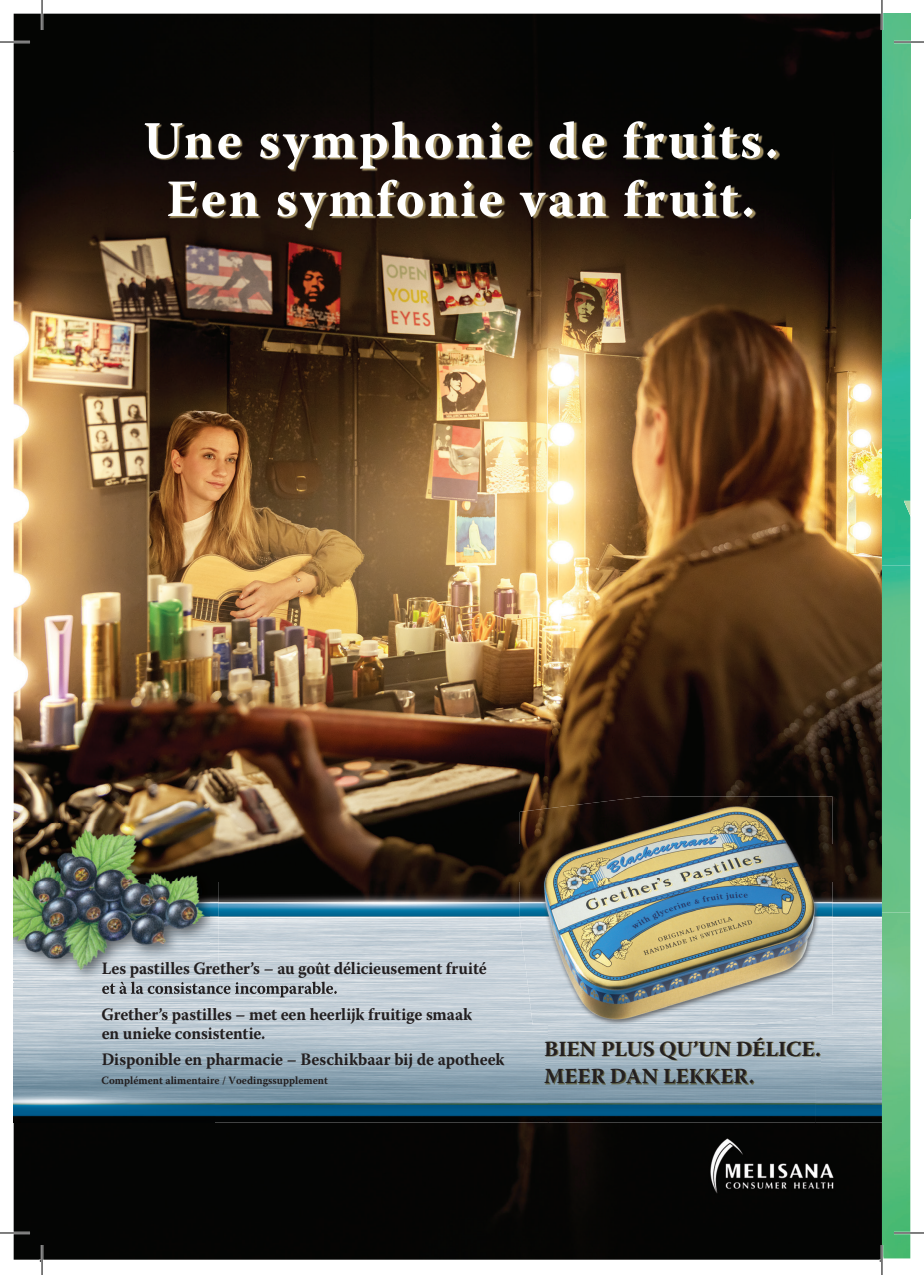
<style>
.page{position:relative;width:924px;height:1275px;background:#fff}
.page>*{position:absolute;margin:0;border:0;box-sizing:border-box;transform-origin:0 0}
.t1{font:700 52.2px/58.4px "Warnock Pro";letter-spacing:.045em;color:#fff;text-align:center}
.t2{font:700 21.4px/27.2px "Warnock Pro";letter-spacing:.005em;color:#231f20}
.t3{font:700 17.4px/19.6px "Warnock Pro";letter-spacing:-.005em;color:#231f20;scale:.95 1}
.t4{font:700 11.2px "Warnock Pro";letter-spacing:.005em;color:#231f20;scale:.95 1}
</style>
<div class="page">
<img style="left:881px;top:14px;width:28px;height:1244px">
<svg style="left:903px;top:278px;width:6px;height:863px;background:#55be8b"></svg>
<img style="left:903px;top:501px;width:6px;height:14px">
<div style="left:14px;top:14px;width:867px;height:137px;background:#050504"></div>
<img style="left:14px;top:151px;width:132px;height:668px">
<img style="left:748px;top:151px;width:133px;height:693px">
<img style="left:146px;top:230px;width:401px;height:614px">
<img style="left:547px;top:230px;width:201px;height:566px">
<img style="left:218px;top:844px;width:301px;height:37px">
<img style="left:832px;top:844px;width:49px;height:37px">
<div style="left:14px;top:1122px;width:867px;height:137px;background:#040504"></div>
<img style="left:214px;top:881px;width:333px;height:241px">
<img style="left:815px;top:881px;width:66px;height:241px">
<img style="left:14px;top:983px;width:200px;height:139px">
<img style="left:547px;top:1024px;width:268px;height:98px">
<img style="left:209px;top:823px;width:9px;height:55px">
<svg style="left:209px;top:878px;width:9px;height:3px"></svg>
<img style="left:14px;top:881px;width:204px;height:102px">
<img style="left:14px;top:819px;width:195px;height:161px">
<img style="left:519px;top:796px;width:313px;height:228px">
<img style="left:545px;top:1038px;width:275px;height:46px">
<svg style="left:102px;top:981px;width:235px;height:16px;background:#9ca3a9"></svg>
<img style="left:146px;top:122px;width:633px;height:108px">
<img style="left:703px;top:1131px;width:137px;height:70px">
<hr style="left:0;top:41px;width:30px;height:2px;background:#fff">
<hr style="left:893px;top:41px;width:30px;height:2px;background:#fff">
<hr style="left:0;top:1231px;width:30px;height:3px;background:#fff">
<hr style="left:893px;top:1231px;width:30px;height:3px;background:#fff">
<hr style="left:41px;top:0;width:2px;height:30px;background:#fff">
<hr style="left:41px;top:1245px;width:2px;height:30px;background:#fff">
<hr style="left:880px;top:0;width:2px;height:30px;background:#fff">
<hr style="left:880px;top:1245px;width:2px;height:30px;background:#fff">
<hr style="left:0;top:42px;width:30px;height:1px;background:#000">
<hr style="left:893px;top:42px;width:30px;height:1px;background:#000">
<hr style="left:0;top:1232px;width:30px;height:1px;background:#000">
<hr style="left:893px;top:1232px;width:30px;height:1px;background:#000">
<hr style="left:42px;top:0;width:1px;height:30px;background:#000">
<hr style="left:42px;top:1245px;width:1px;height:30px;background:#000">
<hr style="left:881px;top:0;width:1px;height:30px;background:#000">
<hr style="left:881px;top:1245px;width:1px;height:30px;background:#000">
<h1 class="t1" style="left:143px;top:110px;width:636px">Une symphonie de fruits.<br>Een symfonie van fruit.</h1>
<p class="t3" style="left:102px;top:958px;width:407px">Les pastilles Grether’s – au goût délicieusement fruité</p>
<p class="t3" style="left:102px;top:1004px;width:391px">Grether’s pastilles – met een heerlijk fruitige smaak en unieke consistentie.</p>
<p class="t3" style="left:102px;top:1049px;width:425px">Disponible en pharmacie – Beschikbaar bij de apotheek</p>
<p class="t4" style="left:102px;top:1074px;width:239px">Complément alimentaire / Voedingssupplement</p>
<p class="t2" style="left:544px;top:1034px;width:278px">BIEN PLUS QU’UN DÉLICE.<br>MEER DAN LEKKER.</p>
</div>
